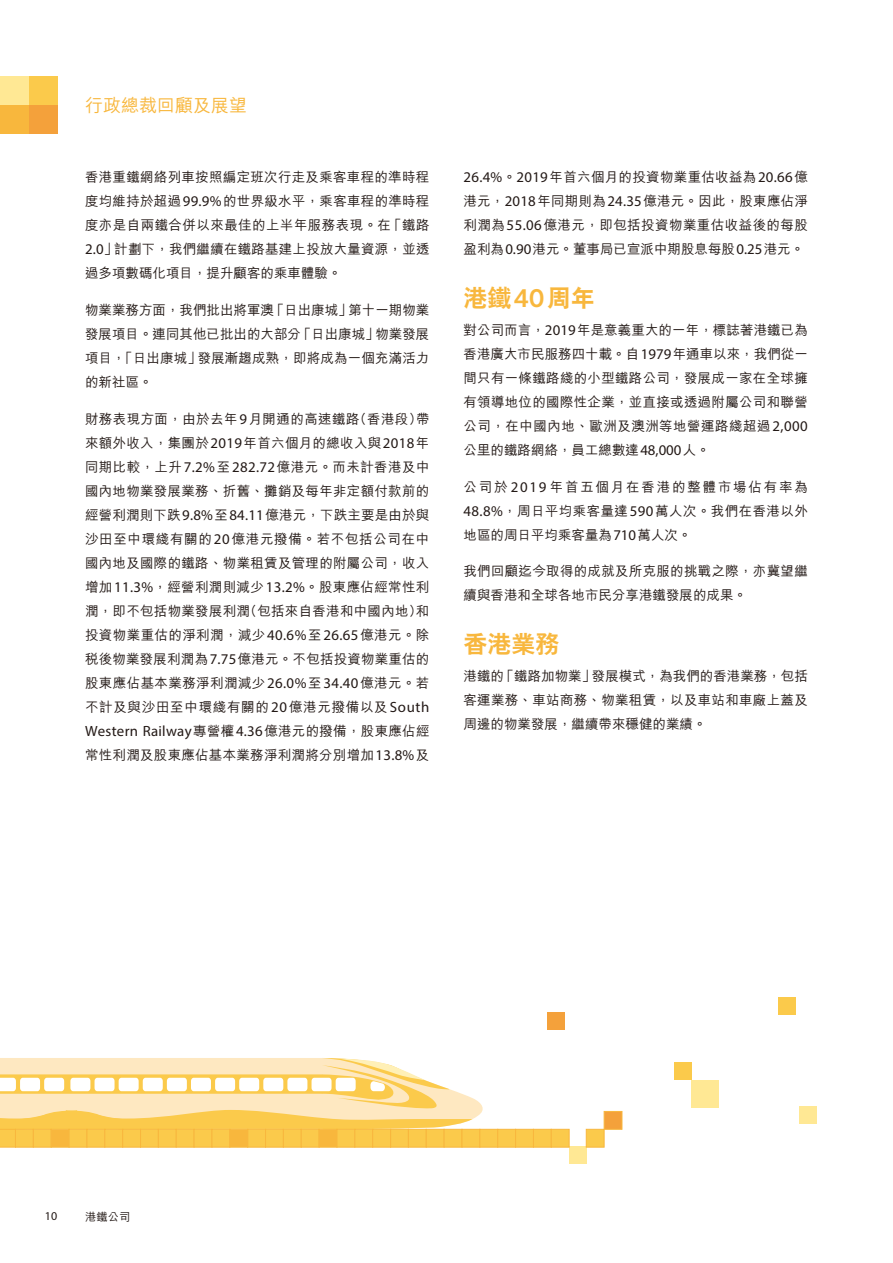
<style>
.page{position:relative;width:893px;height:1263px;background:#fff}
.page>*{position:absolute;margin:0;border:0;box-sizing:border-box;transform-origin:0 0}
.t1{font:800 24px "C Hei 2 HK";color:#f8b73d}
.t2{font:500 18px "M Hei HK";color:#f8b73d}
.t3{font:14.85px "Myriad Pro";letter-spacing:.02em;color:#231916}
.t4{font:500 13.5px/24px "M Hei HK";letter-spacing:.02em;color:#231916;text-align:justify}
.t5{font:12px "Myriad Pro";color:#231916}
.t6{font:500 11.25px "M Hei HK";color:#231916}
.s1{font-family:"Myriad Pro";font-weight:400;font-size:14.85px}
.s2{font-family:"M Hei HK";font-weight:500;font-size:13.5px}
.s3{font-family:"FS Elliot";font-weight:700;font-size:26.4px}
</style>
<div class="page">
<div style="left:569px;top:1146px;width:18px;height:18px;background:#ffe894"></div>
<div style="left:604px;top:1111px;width:18px;height:19px;background:#f4a13b;border:1px solid #f8b73d"></div>
<svg style="left:0;top:1058px;width:487px;height:89px"></svg>
<div style="left:15px;top:1129px;width:19px;height:18px;background:#fbca4b;border:1px solid #f8b73d"></div>
<div style="left:33px;top:1129px;width:19px;height:18px;background:#fbca4b;border:1px solid #f8b73d"></div>
<div style="left:51px;top:1129px;width:18px;height:18px;background:#f8b73d;border:1px solid #f8b73d"></div>
<div style="left:69px;top:1129px;width:18px;height:18px;background:#fbca4b;border:1px solid #f8b73d"></div>
<div style="left:247px;top:1129px;width:19px;height:18px;background:#fbca4b;border:1px solid #f8b73d"></div>
<div style="left:265px;top:1129px;width:19px;height:18px;background:#fbca4b;border:1px solid #f8b73d"></div>
<div style="left:283px;top:1129px;width:19px;height:18px;background:#fbca4b;border:1px solid #f8b73d"></div>
<div style="left:301px;top:1129px;width:18px;height:18px;background:#fbca4b;border:1px solid #f8b73d"></div>
<div style="left:319px;top:1129px;width:18px;height:18px;background:#f8b73d"></div>
<div style="left:87px;top:1129px;width:18px;height:18px;background:#fbca4b;border:1px solid #f8b73d"></div>
<div style="left:104px;top:1129px;width:19px;height:18px;background:#fbca4b;border:1px solid #f8b73d"></div>
<div style="left:122px;top:1129px;width:19px;height:18px;background:#fbca4b;border:1px solid #f8b73d"></div>
<div style="left:140px;top:1129px;width:19px;height:18px;background:#fbca4b;border:1px solid #f8b73d"></div>
<div style="left:158px;top:1129px;width:19px;height:18px;background:#fbca4b;border:1px solid #f8b73d"></div>
<div style="left:390px;top:1129px;width:19px;height:18px;background:#fbca4b;border:1px solid #f8b73d"></div>
<div style="left:176px;top:1129px;width:18px;height:18px;background:#fbca4b;border:1px solid #f8b73d"></div>
<div style="left:194px;top:1129px;width:18px;height:18px;background:#fbca4b;border:1px solid #f8b73d"></div>
<div style="left:212px;top:1129px;width:18px;height:18px;background:#fbca4b;border:1px solid #f8b73d"></div>
<div style="left:229px;top:1129px;width:19px;height:18px;background:#f8b73d;border:1px solid #f8b73d"></div>
<div style="left:337px;top:1129px;width:18px;height:18px;background:#fbca4b;border:1px solid #f8b73d"></div>
<div style="left:354px;top:1129px;width:19px;height:18px;background:#fbca4b;border:1px solid #f8b73d"></div>
<div style="left:372px;top:1129px;width:19px;height:18px;background:#fbca4b;border:1px solid #f8b73d"></div>
<div style="left:408px;top:1129px;width:19px;height:18px;background:#fbca4b;border:1px solid #f8b73d"></div>
<div style="left:426px;top:1129px;width:18px;height:18px;background:#fbca4b;border:1px solid #f8b73d"></div>
<div style="left:444px;top:1129px;width:18px;height:18px;background:#fbca4b;border:1px solid #f8b73d"></div>
<div style="left:462px;top:1129px;width:18px;height:18px;background:#fbca4b;border:1px solid #f8b73d"></div>
<div style="left:479px;top:1129px;width:19px;height:18px;background:#fbca4b;border:1px solid #f8b73d"></div>
<div style="left:533px;top:1129px;width:19px;height:18px;background:#fbca4b;border:1px solid #f8b73d"></div>
<div style="left:551px;top:1129px;width:18px;height:18px;background:#fbca4b;border:1px solid #f8b73d"></div>
<div style="left:586px;top:1129px;width:18px;height:18px;background:#fbca4b;border:1px solid #f8b73d"></div>
<div style="left:497px;top:1129px;width:19px;height:18px;background:#fbca4b;border:1px solid #f8b73d"></div>
<div style="left:515px;top:1129px;width:19px;height:18px;background:#fbca4b;border:1px solid #f8b73d"></div>
<div style="left:547px;top:1012px;width:18px;height:18px;background:#f4a13b"></div>
<div style="left:799px;top:1106px;width:18px;height:17px;background:#ffe894"></div>
<div style="left:778px;top:997px;width:18px;height:18px;background:#fbca4b"></div>
<div style="left:691px;top:1080px;width:28px;height:28px;background:#ffe894"></div>
<div style="left:674px;top:1062px;width:17px;height:18px;background:#fbca4b"></div>
<div style="left:0;top:77px;width:29px;height:28px;background:#ffe894"></div>
<div style="left:0;top:105px;width:29px;height:29px;background:#f8b73d"></div>
<div style="left:29px;top:77px;width:29px;height:28px;background:#fbca4b"></div>
<div style="left:29px;top:105px;width:29px;height:29px;background:#f4a13b"></div>
<h2 class="t2" style="left:85px;top:93px;width:163px">行政總裁回顧及展望</h2>
<p class="t4" style="left:85px;top:164px;width:346px">香港重鐵網絡列車按照編定班次行走及乘客車程的準時程度均維持於超過<span class="s1">99.9%</span>的世界級水平，乘客車程的準時程度亦是自兩鐵合併以來最佳的上半年服務表現。在「鐵路<span class="s1">2.0</span>」計劃下，我們繼續在鐵路基建上投放大量資源，並透過多項數碼化項目，提升顧客的乘車體驗。</p>
<p class="t4" style="left:85px;top:297px;width:346px">物業業務方面，我們批出將軍澳「日出康城」第十一期物業發展項目。連同其他已批出的大部分「日出康城」物業發展項目，「日出康城」發展漸趨成熟，即將成為一個充滿活力的新社區。</p>
<p class="t4" style="left:85px;top:406px;width:346px">財務表現方面，由於去年<span class="s1">9</span>月開通的高速鐵路（香港段）帶來額外收入，集團於<span class="s1">2019</span>年首六個月的總收入與<span class="s1">2018</span>年同期比較，上升<span class="s1">7.2%</span>至<span class="s1">282.72</span>億港元。而未計香港及中國內地物業發展業務、折舊、攤銷及每年非定額付款前的經營利潤則下跌<span class="s1">9.8%</span>至<span class="s1">84.11</span>億港元，下跌主要是由於與沙田至中環綫有關的<span class="s1">20</span>億港元撥備。若不包括公司在中國內地及國際的鐵路、物業租賃及管理的附屬公司，收入增加<span class="s1">11.3%</span>，經營利潤則減少<span class="s1">13.2%</span>。股東應佔經常性利潤，即不包括物業發展利潤（包括來自香港和中國內地）和投資物業重估的淨利潤，減少<span class="s1">40.6%</span>至<span class="s1">26.65</span>億港元。除稅後物業發展利潤為<span class="s1">7.75</span>億港元。不包括投資物業重估的股東應佔基本業務淨利潤減少<span class="s1">26.0%</span>至<span class="s1">34.40</span>億港元。若不計及與沙田至中環綫有關的<span class="s1">20</span>億港元撥備以及<span class="s1">South</span></p>
<p class="t3" style="left:85px;top:722px;width:346px">Western Railway<span class="s2">專營權</span>4.36<span class="s2">億港元的撥備，股東應佔經</span></p>
<p class="t4" style="left:85px;top:742px;width:346px">常性利潤及股東應佔基本業務淨利潤將分別增加<span class="s1">13.8%</span>及</p>
<p class="t4" style="left:463px;top:164px;width:346px"><span class="s1">26.4%</span>。<span class="s1">2019</span>年首六個月的投資物業重估收益為<span class="s1">20.66</span>億港元，<span class="s1">2018</span>年同期則為<span class="s1">24.35</span>億港元。因此，股東應佔淨利潤為<span class="s1">55.06</span>億港元，即包括投資物業重估收益後的每股盈利為<span class="s1">0.90</span>港元。董事局已宣派中期股息每股<span class="s1">0.25</span>港元。</p>
<h1 class="t1" style="left:463px;top:282px;width:133px">港鐵<span class="s3">40</span>周年</h1>
<p class="t4" style="left:463px;top:317px;width:346px">對公司而言，<span class="s1">2019</span>年是意義重大的一年，標誌著港鐵已為香港廣大市民服務四十載。自<span class="s1">1979</span>年通車以來，我們從一間只有一條鐵路綫的小型鐵路公司，發展成一家在全球擁有領導地位的國際性企業，並直接或透過附屬公司和聯營公司，在中國內地、歐洲及澳洲等地營運路綫超過<span class="s1">2,000</span>公里的鐵路網絡，員工總數達<span class="s1">48,000</span>人。</p>
<p class="t4" style="left:463px;top:474px;width:346px">公司於<span class="s1">2019</span>年首五個月在香港的整體市場佔有率為<span class="s1">48.8%</span>，周日平均乘客量達<span class="s1">590</span>萬人次。我們在香港以外地區的周日平均乘客量為<span class="s1">710</span>萬人次。</p>
<p class="t4" style="left:463px;top:558px;width:346px">我們回顧迄今取得的成就及所克服的挑戰之際，亦冀望繼續與香港和全球各地市民分享港鐵發展的成果。</p>
<h1 class="t1" style="left:463px;top:628px;width:97px">香港業務</h1>
<p class="t4" style="left:463px;top:663px;width:346px">港鐵的「鐵路加物業」發展模式，為我們的香港業務，包括客運業務、車站商務、物業租賃，以及車站和車廠上蓋及周邊的物業發展，繼續帶來穩健的業績。</p>
<p class="t5" style="left:45px;top:1210px;width:14px">10</p>
<p class="t6" style="left:85px;top:1208px;width:46px">港鐵公司</p>
</div>
